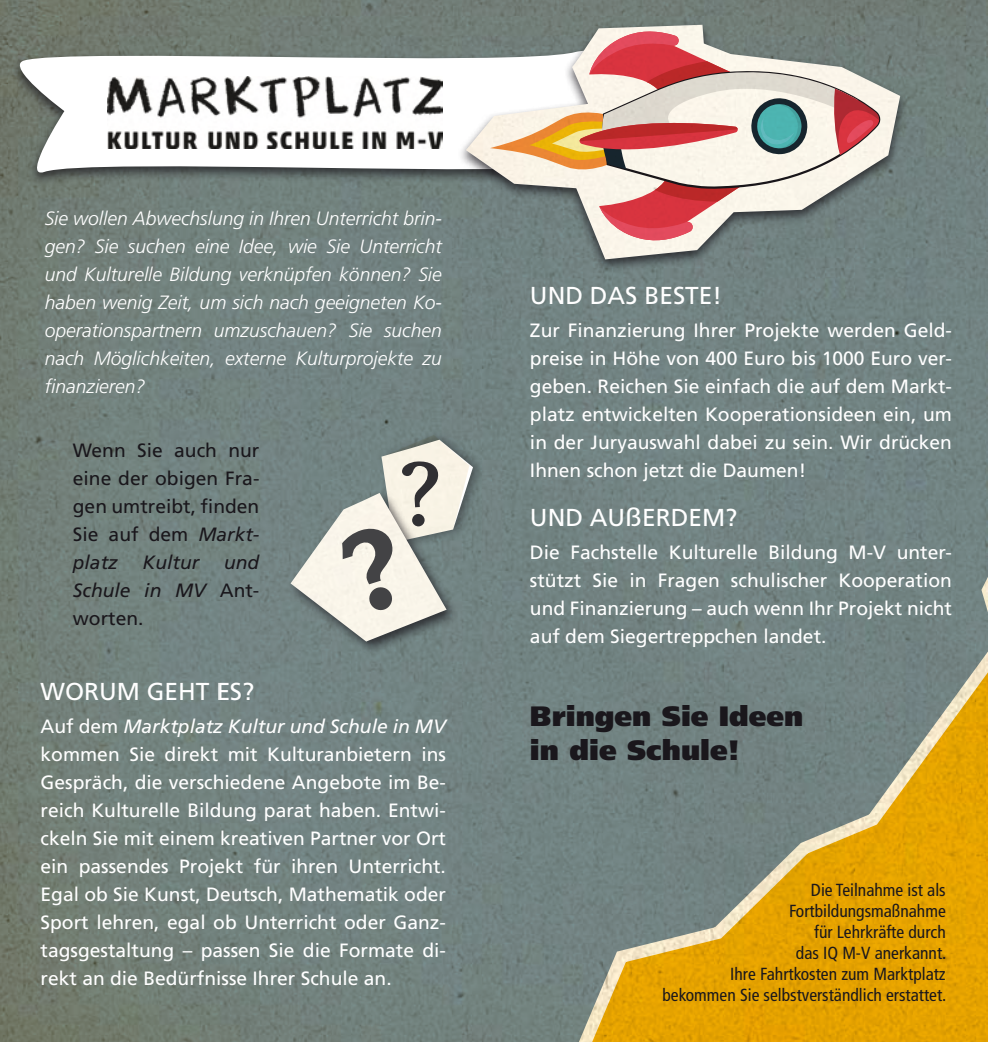
<style>
.page{position:relative;width:988px;height:1042px;background:#fff}
.page>*{position:absolute;margin:0;border:0;box-sizing:border-box;transform-origin:0 0}
.t1{font:900 28px/33.6px "Frutiger";color:#1a171c}
.t2{font:24.5px "Frutiger";color:#fff}
.t3{font:19.25px/28px "Frutiger";color:#fff;text-align:justify}
.t4{font:italic 300 19.25px/28px "Frutiger";color:#fff;text-align:justify}
.t5{font:19.25px/28px "Frutiger";color:#1a171c;text-align:justify}
.t6{font:italic 19.25px "Frutiger CE";color:#fff}
.t7{font:italic 19.25px/28px "Frutiger CE";color:#1a171c;text-align:right}
.t8{font:condensed 17.5px/21px "Frutiger";color:#1a171c;text-align:right}
.s1{font-family:"Frutiger CE";font-style:italic}
.s2{font-family:"Frutiger";font-style:normal}
</style>
<div class="page">
<img style="left:0;top:0;width:987px;height:1042px">
<div style="left:11px;top:46px;width:611px;height:141px;background:#1a171c;opacity:.75"></div>
<svg style="left:4px;top:37px;width:453px;height:143px"></svg>
<img style="left:107px;top:76px;width:335px;height:72px">
<div style="left:457px;top:20px;width:452px;height:253px;background:#1a171c;opacity:.75"></div>
<img style="left:465px;top:25px;width:434px;height:234px">
<div style="left:377px;top:426px;width:109px;height:125px;background:#718381"></div>
<img style="left:381px;top:435px;width:66px;height:5px">
<div style="left:287px;top:489px;width:173px;height:166px;background:#1a171c;opacity:.75"></div>
<svg style="left:290px;top:440px;width:183px;height:201px;background:#b5bab4"></svg>
<p class="t4" style="left:45px;top:205px;width:398px">Sie wollen Abwechslung in Ihren Unterricht brin&shy;gen? Sie suchen eine Idee, wie Sie Unterricht und Kulturelle Bildung verknüpfen können? Sie haben wenig Zeit, um sich nach geeigneten Ko&shy;operationspartnern umzuschauen? Sie suchen nach Möglichkeiten, externe Kulturprojekte zu finanzieren?</p>
<p class="t5" style="left:73px;top:436px;width:188px">Wenn Sie auch nur eine der obigen Fra&shy;gen umtreibt, finden Sie auf dem <span class="s1">Markt-</span></p>
<p class="t7" style="left:73px;top:548px;width:46px">platz</p>
<p class="t7" style="left:142px;top:548px;width:58px">Kultur</p>
<p class="t7" style="left:73px;top:548px;width:188px">und<br>Schule in MV <span class="s2">Ant-</span></p>
<p class="t5" style="left:73px;top:604px;width:72px">worten.</p>
<p class="t2" style="left:41px;top:677px;width:215px">WORUM GEHT ES?</p>
<p class="t6" style="left:41px;top:715px;width:407px"><span class="s2">Auf dem</span> Marktplatz Kultur und Schule in MV</p>
<p class="t3" style="left:41px;top:740px;width:407px">kommen Sie direkt mit Kulturanbietern ins Gespräch, die verschiedene Angebote im Be&shy;reich Kulturelle Bildung parat haben. Entwi&shy;ckeln Sie mit einem kreativen Partner vor Ort ein passendes Projekt für ihren Unterricht.<br>Egal ob Sie Kunst, Deutsch, Mathematik oder Sport lehren, egal ob Unterricht oder Ganz&shy;tagsgestaltung – passen Sie die Formate di&shy;rekt an die Bedürfnisse Ihrer Schule an.</p>
<p class="t2" style="left:530px;top:281px;width:193px">UND DAS BESTE!</p>
<p class="t3" style="left:530px;top:317px;width:423px">Zur Finanzierung Ihrer Projekte werden Geld&shy;preise in Höhe von 400 Euro bis 1000 Euro ver&shy;geben. Reichen Sie einfach die auf dem Markt&shy;platz entwickelten Kooperationsideen ein, um in der Juryauswahl dabei zu sein. Wir drücken Ihnen schon jetzt die Daumen!</p>
<p class="t2" style="left:530px;top:503px;width:209px">UND AUßERDEM?</p>
<p class="t3" style="left:530px;top:539px;width:423px">Die Fachstelle Kulturelle Bildung M-V unter&shy;stützt Sie in Fragen schulischer Kooperation und Finanzierung – auch wenn Ihr Projekt nicht auf dem Siegertreppchen landet.</p>
<h1 class="t1" style="left:530px;top:699px;width:275px">Bringen Sie Ideen in die Schule!</h1>
<p class="t8" style="left:662px;top:880px;width:285px">Die Teilnahme ist als<br>Fortbildungsmaßnahme<br>für Lehrkräfte durch<br>das IQ M-V anerkannt.<br>Ihre Fahrtkosten zum Marktplatz bekommen Sie selbstverständlich erstattet.</p>
</div>
